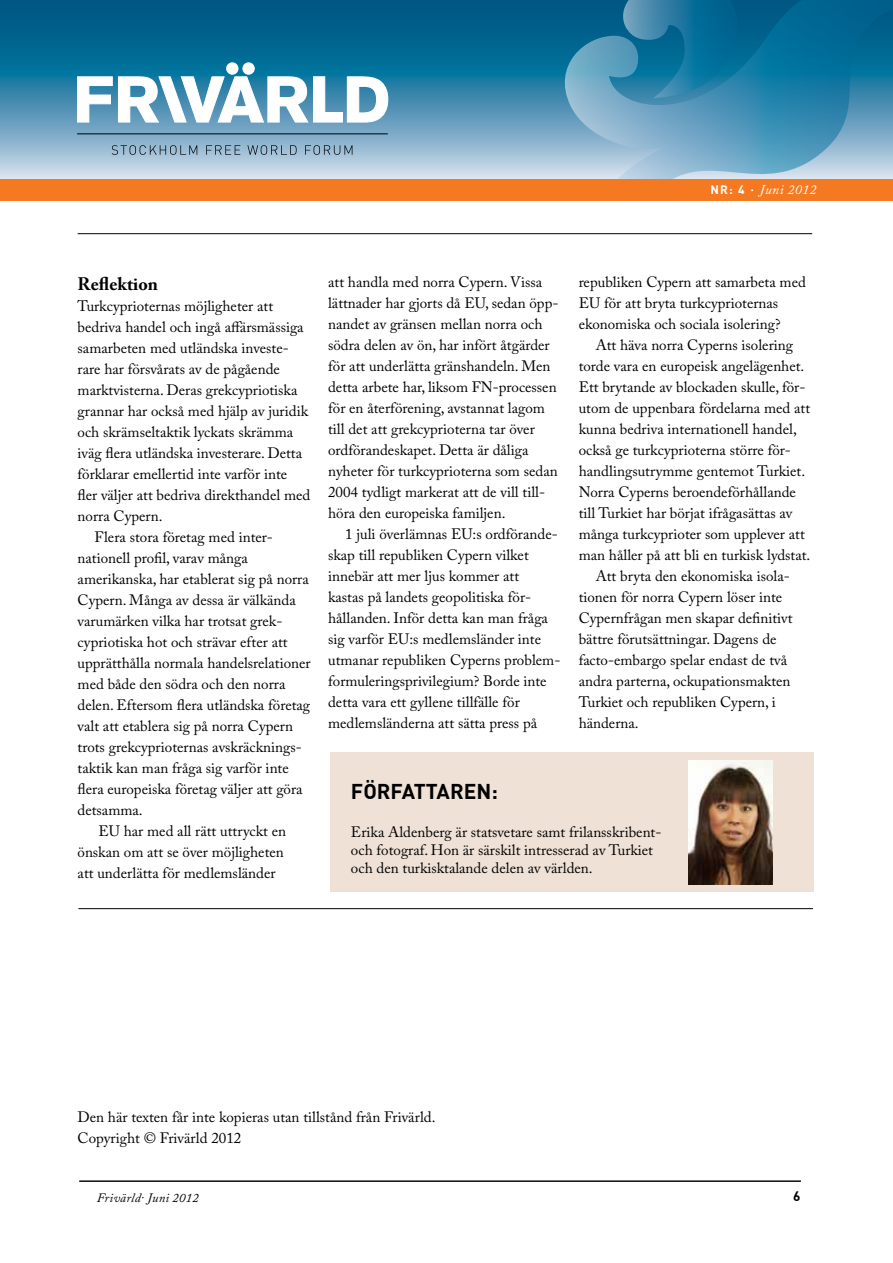
<style>
.page{position:relative;width:893px;height:1263px;background:#fff}
.page>*{position:absolute;margin:0;border:0;box-sizing:border-box;transform-origin:0 0}
.t1{font:700 21px "DIN";color:#000}
.t2{font:700 18px "Adobe Caslon Pro";color:#000}
.t3{font:15px/21px "Adobe Caslon Pro";color:#000}
.t4{font:italic 13.5px "Adobe Caslon Pro";letter-spacing:.04em;color:#fff}
.t5{font:700 13.5px "DIN";color:#000}
.t6{font:italic 12.75px "Adobe Caslon Pro";letter-spacing:.02em;color:#000}
.s1{font-family:"DIN";font-weight:700;font-style:normal;font-size:12px}
.s2{font-weight:600;font-style:normal}
</style>
<div class="page">
<hr style="left:78px;top:233px;width:734px;height:1px;background:#000">
<svg style="left:0;top:0;width:565px;height:179px;background:#4189ab"></svg>
<svg style="left:565px;top:0;width:328px;height:179px;background:#4f94b6"></svg>
<svg style="left:616px;top:0;width:132px;height:98px;background:#1c789f"></svg>
<div style="left:0;top:179px;width:893px;height:22px;background:#f47920"></div>
<svg style="left:77px;top:76px;width:312px;height:47px"></svg>
<div style="left:227px;top:63px;width:11px;height:11px;background:#fff;border-radius:50%"></div>
<div style="left:226px;top:62px;width:12px;height:13px;border:1px solid #fff;border-radius:50%"></div>
<div style="left:243px;top:63px;width:11px;height:11px;background:#fff;border-radius:50%"></div>
<div style="left:243px;top:62px;width:12px;height:13px;border:1px solid #fff;border-radius:50%"></div>
<svg style="left:112px;top:145px;width:85px;height:10px"></svg>
<svg style="left:206px;top:145px;width:34px;height:10px"></svg>
<svg style="left:247px;top:145px;width:50px;height:10px"></svg>
<svg style="left:305px;top:145px;width:47px;height:10px"></svg>
<hr style="left:77px;top:133px;width:311px;height:1px;background:#000">
<hr style="left:79px;top:1181px;width:722px;height:1px;background:#000">
<div style="left:330px;top:752px;width:484px;height:140px;background:#efe1d6"></div>
<img style="left:689px;top:761px;width:83px;height:123px">
<hr style="left:78px;top:908px;width:735px;height:1px;background:#000">
<p class="t4" style="left:710px;top:182px;width:107px"><span class="s1">NR: 4</span> <span class="s2">·</span> Juni 2012</p>
<p class="t2" style="left:78px;top:273px;width:82px">Reflektion</p>
<p class="t3" style="left:78px;top:295px;width:197px">Turkcyprioternas möjligheter att</p>
<p class="t3" style="left:78px;top:316px;width:228px">bedriva handel och ingå affärsmässiga</p>
<p class="t3" style="left:78px;top:337px;width:213px">samarbeten med utländska investe-</p>
<p class="t3" style="left:78px;top:358px;width:204px">rare har försvårats av de pågående</p>
<p class="t3" style="left:78px;top:379px;width:221px">marktvisterna. Deras grekcypriotiska</p>
<p class="t3" style="left:78px;top:400px;width:232px">grannar har också med hjälp av juridik</p>
<p class="t3" style="left:78px;top:421px;width:217px">och skrämseltaktik lyckats skrämma</p>
<p class="t3" style="left:78px;top:442px;width:226px">iväg flera utländska investerare. Detta</p>
<p class="t3" style="left:78px;top:463px;width:211px">förklarar emellertid inte varför inte</p>
<p class="t3" style="left:78px;top:484px;width:234px">fler väljer att bedriva direkthandel med</p>
<p class="t3" style="left:78px;top:505px;width:86px">norra Cypern.</p>
<p class="t3" style="left:95px;top:526px;width:178px">Flera stora företag med inter-</p>
<p class="t3" style="left:78px;top:547px;width:172px">nationell profil, varav många</p>
<p class="t3" style="left:78px;top:568px;width:233px">amerikanska, har etablerat sig på norra</p>
<p class="t3" style="left:78px;top:589px;width:220px">Cypern. Många av dessa är välkända</p>
<p class="t3" style="left:78px;top:610px;width:206px">varumärken vilka har trotsat grek-</p>
<p class="t3" style="left:78px;top:631px;width:212px">cypriotiska hot och strävar efter att</p>
<p class="t3" style="left:78px;top:652px;width:234px">upprätthålla normala handelsrelationer</p>
<p class="t3" style="left:78px;top:673px;width:209px">med både den södra och den norra</p>
<p class="t3" style="left:78px;top:694px;width:234px">delen. Eftersom flera utländska företag</p>
<p class="t3" style="left:78px;top:715px;width:217px">valt att etablera sig på norra Cypern</p>
<p class="t3" style="left:78px;top:736px;width:226px">trots grekcyprioternas avskräcknings-</p>
<p class="t3" style="left:78px;top:757px;width:213px">taktik kan man fråga sig varför inte</p>
<p class="t3" style="left:78px;top:778px;width:227px">flera europeiska företag väljer att göra</p>
<p class="t3" style="left:78px;top:799px;width:67px">detsamma.</p>
<p class="t3" style="left:98px;top:820px;width:189px">EU har med all rätt uttryckt en</p>
<p class="t3" style="left:78px;top:841px;width:208px">önskan om att se över möjligheten</p>
<p class="t3" style="left:78px;top:862px;width:199px">att underlätta för medlemsländer</p>
<p class="t3" style="left:328px;top:272px;width:232px">att handla med norra Cypern. Vissa lättnader har gjorts då EU, sedan öpp&shy;nandet av gränsen mellan norra och södra delen av ön, har infört åtgärder för att underlätta gränshandeln. Men detta arbete har, liksom FN-processen för en återförening, avstannat lagom till det att grekcyprioterna tar över ordförandeskapet. Detta är dåliga nyheter för turkcyprioterna som sedan 2004 tydligt markerat att de vill till&shy;höra den europeiska familjen.</p>
<p class="t3" style="left:328px;top:524px;width:232px;text-indent:17px">1 juli överlämnas EU:s ordförande&shy;skap till republiken Cypern vilket innebär att mer ljus kommer att<br>kastas på landets geopolitiska för&shy;hållanden. Inför detta kan man fråga sig varför EU:s medlemsländer inte utmanar republiken Cyperns problem&shy;formuleringsprivilegium? Borde inte detta vara ett gyllene tillfälle för medlemsländerna att sätta press på</p>
<p class="t3" style="left:579px;top:272px;width:229px">republiken Cypern att samarbeta med<br>EU för att bryta turkcyprioternas ekonomiska och sociala isolering?</p>
<p class="t3" style="left:596px;top:335px;width:199px">Att häva norra Cyperns isolering</p>
<p class="t3" style="left:579px;top:356px;width:227px">torde vara en europeisk angelägenhet.</p>
<p class="t3" style="left:579px;top:377px;width:228px">Ett brytande av blockaden skulle, för-</p>
<p class="t3" style="left:579px;top:398px;width:233px">utom de uppenbara fördelarna med att</p>
<p class="t3" style="left:579px;top:419px;width:220px">kunna bedriva internationell handel,</p>
<p class="t3" style="left:579px;top:440px;width:214px">också ge turkcyprioterna större för-</p>
<p class="t3" style="left:579px;top:461px;width:228px">handlingsutrymme gentemot Turkiet.</p>
<p class="t3" style="left:579px;top:482px;width:219px">Norra Cyperns beroendeförhållande</p>
<p class="t3" style="left:579px;top:503px;width:215px">till Turkiet har börjat ifrågasättas av</p>
<p class="t3" style="left:579px;top:524px;width:228px">många turkcyprioter som upplever att</p>
<p class="t3" style="left:579px;top:545px;width:233px">man håller på att bli en turkisk lydstat.</p>
<p class="t3" style="left:596px;top:566px;width:194px">Att bryta den ekonomiska isola-</p>
<p class="t3" style="left:579px;top:587px;width:205px">tionen för norra Cypern löser inte</p>
<p class="t3" style="left:579px;top:608px;width:215px">Cypernfrågan men skapar definitivt</p>
<p class="t3" style="left:579px;top:629px;width:199px">bättre förutsättningar. Dagens de</p>
<p class="t3" style="left:579px;top:650px;width:210px">facto-embargo spelar endast de två</p>
<p class="t3" style="left:579px;top:671px;width:213px">andra parterna, ockupationsmakten</p>
<p class="t3" style="left:579px;top:692px;width:199px">Turkiet och republiken Cypern, i</p>
<p class="t3" style="left:579px;top:713px;width:62px">händerna.</p>
<h1 class="t1" style="left:351px;top:778px;width:148px">FÖRFATTAREN:</h1>
<p class="t3" style="left:351px;top:823px;width:312px;line-height:18px">Erika Aldenberg är statsvetare samt frilansskribent&shy;och fotograf. Hon är särskilt intresserad av Turkiet och den turkisktalande delen av världen.</p>
<p class="t3" style="left:78px;top:1106px;width:359px">Den här texten får inte kopieras utan tillstånd från Frivärld.<br>Copyright © Frivärld 2012</p>
<p class="t6" style="left:97px;top:1190px;width:104px">Frivärld· Juni 2012</p>
<p class="t5" style="left:793px;top:1188px;width:9px">6</p>
</div>
